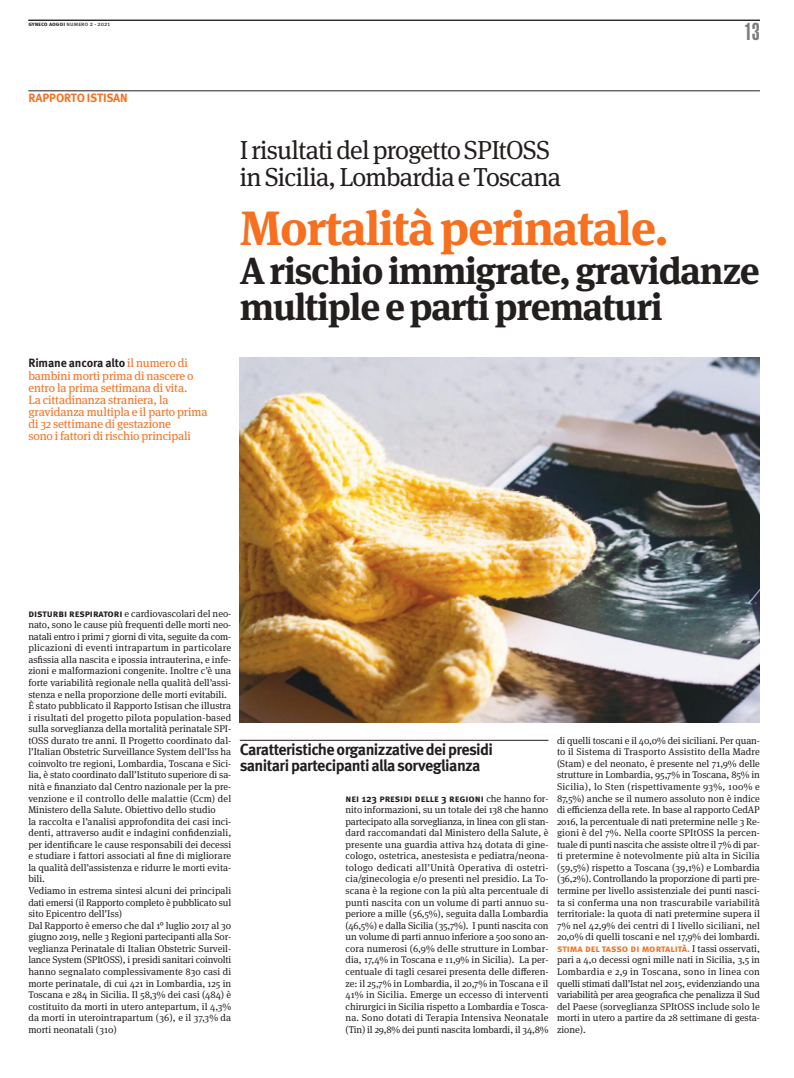
<style>
.page{position:relative;width:794px;height:1078px;background:#fff}
.page>*{position:absolute;margin:0;border:0;box-sizing:border-box;transform-origin:0 0}
.t1{font:700 48px "Meta Serif OT";color:#f67020}
.t2{font:700 37.7px/36.6px "Meta Serif OT";color:#241f1f}
.t3{font:26px/27px "Meta Serif OT";letter-spacing:-.03em;color:#241f1f}
.t4{font:900 extra-condensed 24px "Helvetica";color:#7d7c7e}
.t5{font:700 16px/16px "Meta Pro";letter-spacing:-.035em;color:#241f1f}
.t6{font:12px/12px "Meta Serif OT";letter-spacing:-.01em;color:#f67020}
.t7{font:700 12px "Meta Pro";letter-spacing:-.01em;color:#241f1f}
.t8{font:700 12px "Meta Pro";letter-spacing:-.01em;color:#f67020}
.t9{font:700 10px "Meta Pro";letter-spacing:-.01em;color:#f67020}
.t10{font:700 10px "Meta Pro";color:#241f1f}
.t11{font:9.8px/11.6px "Meta Serif OT";letter-spacing:-.005em;color:#241f1f;text-align:justify}
.t12{font:6px "Meta Pro";color:#241f1f}
.s1{font-weight:700}
.s2{font-family:"Meta Serif OT";font-weight:400;color:#f67020}
.s3{font-family:"Meta Pro";font-weight:700;font-size:10px}
.s4{font-family:"Meta Serif OT";font-weight:400;font-size:9.8px}
.s5{font-family:"Meta Serif OT";font-weight:400;font-size:9.8px;color:#241f1f}
</style>
<div class="page">
<hr style="left:28px;top:20px;width:732px;height:1px;background:#241f1f">
<hr style="left:28px;top:90px;width:732px;height:1px;background:#241f1f">
<img style="left:240px;top:358px;width:520px;height:364px">
<hr style="left:240px;top:739px;width:308px;height:1px;background:#241f1f">
<p class="t12" style="left:28px;top:22px;width:83px"><span class="s1">gyneco aogoi</span> numero 2 - 2021</p>
<p class="t8" style="left:28px;top:93px;width:101px">RAPPORTO ISTISAN</p>
<p class="t7" style="left:28px;top:358px;width:161px">Rimane ancora alto <span class="s2">il numero di</span></p>
<p class="t6" style="left:28px;top:370px;width:181px">bambini morti prima di nascere o entro la prima settimana di vita.<br>La cittadinanza straniera, la gravidanza multipla e il parto prima di 32 settimane di gestazione<br>sono i fattori di rischio principali</p>
<h3 class="t3" style="left:240px;top:138px;width:323px">I risultati del progetto SPItOSS in Sicilia, Lombardia e Toscana</h3>
<h3 class="t4" style="left:744px;top:23px;width:17px">13</h3>
<h1 class="t1" style="left:240px;top:210px;width:430px">Mortalità perinatale.</h1>
<h2 class="t2" style="left:240px;top:255px;width:521px">A rischio immigrate, gravidanze multiple e parti prematuri</h2>
<p class="t11" style="left:28px;top:608px;width:204px;text-align:left"><span class="s3">disturbi respiratori</span> e cardiovascolari del neo&shy;nato, sono le cause più frequenti delle morti neo&shy;natali entro i primi 7 giorni di vita, seguite da com&shy;plicazioni di eventi intrapartum in particolare asfissia alla nascita e ipossia intrauterina, e infe&shy;zioni e malformazioni congenite. Inoltre c’è una forte variabilità regionale nella qualità dell’assi&shy;stenza e nella proporzione delle morti evitabili.<br>È stato pubblicato il Rapporto Istisan che illustra i risultati del progetto pilota population-based sulla sorveglianza della mortalità perinatale SPI&shy;tOSS durato tre anni. Il Progetto coordinato dal&shy;l’Italian Obstetric Surveillance System dell’Iss ha coinvolto tre regioni, Lombardia, Toscana e Sici&shy;lia, è stato coordinato dall’Istituto superiore di sa&shy;nità e finanziato dal Centro nazionale per la pre&shy;venzione e il controllo delle malattie (Ccm) del Ministero della Salute. Obiettivo dello studio<br>la raccolta e l’analisi approfondita dei casi inci&shy;denti, attraverso audit e indagini confidenziali, per identificare le cause responsabili dei decessi e studiare i fattori associati al fine di migliorare la qualità dell’assistenza e ridurre le morti evita&shy;bili.<br>Vediamo in estrema sintesi alcuni dei principali dati emersi (il Rapporto completo è pubblicato sul sito Epicentro dell’Iss)<br>Dal Rapporto è emerso che dal 1° luglio 2017 al 30 giugno 2019, nelle 3 Regioni partecipanti alla Sor&shy;veglianza Perinatale di Italian Obstetric Surveil&shy;lance System (SPItOSS), i presidi sanitari coinvolti hanno segnalato complessivamente 830 casi di morte perinatale, di cui 421 in Lombardia, 125 in Toscana e 284 in Sicilia. Il 58,3% dei casi (484) è costituito da morti in utero antepartum, il 4,3% da morti in uterointrapartum (36), e il 37,3% da morti neonatali (310)</p>
<h3 class="t5" style="left:240px;top:742px;width:255px">Caratteristiche organizzative dei presidi sanitari partecipanti alla sorveglianza</h3>
<p class="t10" style="left:345px;top:794px;width:204px">nei 123 presidi delle 3 regioni <span class="s4">che hanno for-</span></p>
<p class="t11" style="left:345px;top:804px;width:204px">nito informazioni, su un totale dei 138 che hanno partecipato alla sorveglianza, in linea con gli stan&shy;dard raccomandati dal Ministero della Salute, è presente una guardia attiva h24 dotata di gine&shy;cologo, ostetrica, anestesista e pediatra/neona&shy;tologo dedicati all’Unità Operativa di ostetri&shy;cia/ginecologia e/o presenti nel presidio. La To&shy;scana è la regione con la più alta percentuale di punti nascita con un volume di parti annuo su&shy;periore a mille (56,5%), seguita dalla Lombardia (46,5%) e dalla Sicilia (35,7%). I punti nascita con un volume di parti annuo inferiore a 500 sono an&shy;cora numerosi (6,9% delle strutture in Lombar&shy;dia, 17,4% in Toscana e 11,9% in Sicilia). La per&shy;centuale di tagli cesarei presenta delle differen&shy;ze: il 25,7% in Lombardia, il 20,7% in Toscana e il 41% in Sicilia. Emerge un eccesso di interventi chirurgici in Sicilia rispetto a Lombardia e Tosca&shy;na. Sono dotati di Terapia Intensiva Neonatale (Tin) il 29,8% dei punti nascita lombardi, il 34,8%</p>
<p class="t11" style="left:557px;top:735px;width:204px">di quelli toscani e il 40,0% dei siciliani. Per quan&shy;to il Sistema di Trasporto Assistito della Madre (Stam) e del neonato, è presente nel 71,9% delle strutture in Lombardia, 95,7% in Toscana, 85% in Sicilia), lo Sten (rispettivamente 93%, 100% e 87,5%) anche se il numero assoluto non è indice di efficienza della rete. In base al rapporto CedAP 2016, la percentuale di nati pretermine nelle 3 Re&shy;gioni è del 7%. Nella coorte SPItOSS la percen&shy;tuale di punti nascita che assiste oltre il 7% di par&shy;ti pretermine è notevolmente più alta in Sicilia (59,5%) rispetto a Toscana (39,1%) e Lombardia (36,2%). Controllando la proporzione di parti pre&shy;termine per livello assistenziale dei punti nasci&shy;ta si conferma una non trascurabile variabilità territoriale: la quota di nati pretermine supera il 7% nel 42,9% dei centri di I livello siciliani, nel 20,0% di quelli toscani e nel 17,9% dei lombardi.</p>
<p class="t9" style="left:557px;top:944px;width:204px">stima del tasso di mortalità. <span class="s5">I tassi osservati,</span></p>
<p class="t11" style="left:557px;top:954px;width:204px">pari a 4,0 decessi ogni mille nati in Sicilia, 3,5 in Lombardia e 2,9 in Toscana, sono in linea con quelli stimati dall’Istat nel 2015, evidenziando una variabilità per area geografica che penalizza il Sud del Paese (sorveglianza SPItOSS include solo le morti in utero a partire da 28 settimane di gesta&shy;zione).</p>
</div>
